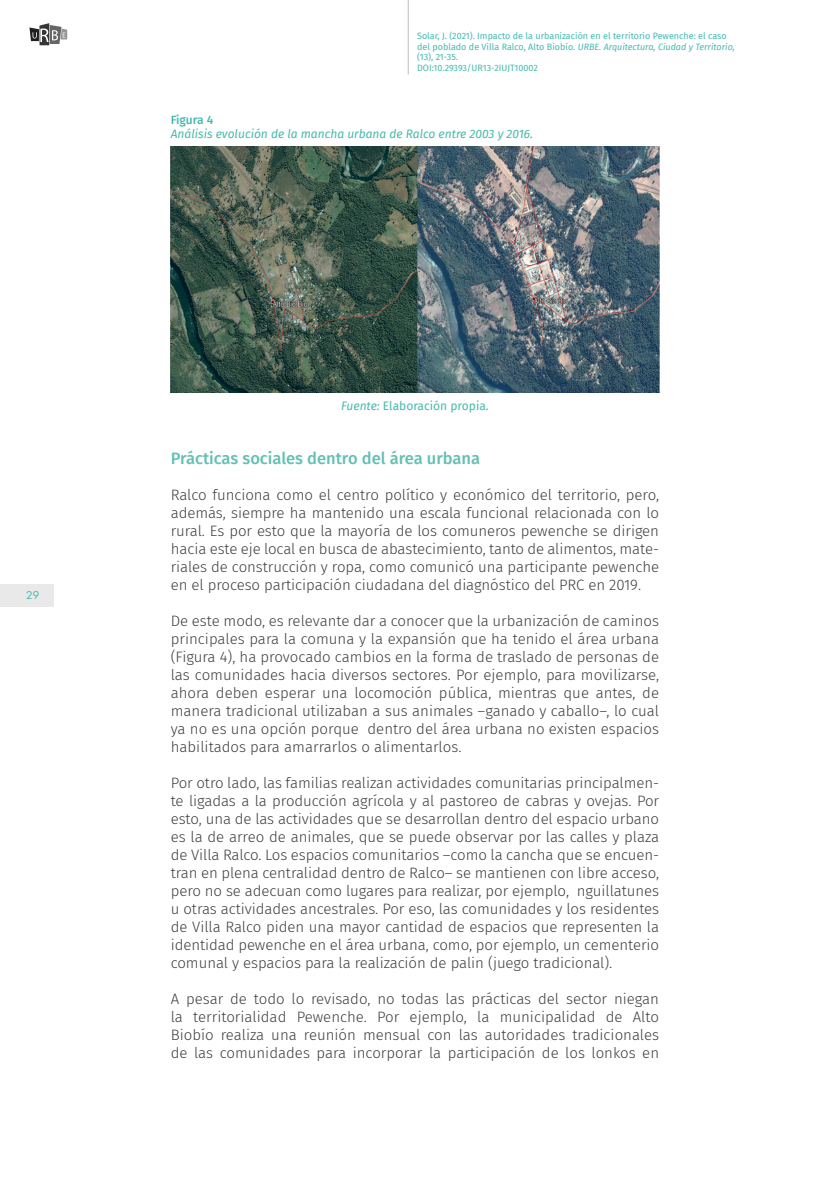
<style>
.page{position:relative;width:830px;height:1191px;background:#fff}
.page>*{position:absolute;margin:0;border:0;box-sizing:border-box;transform-origin:0 0}
.t1{font:500 16.5px "Fira Sans";color:#62c0b4}
.t2{font:300 15px/18px "Fira Sans";letter-spacing:-.005em;color:#3e3e3f;text-align:justify}
.t3{font:italic 12px "Fira Sans";color:#45baad}
.t4{font:12px "Fira Sans";color:#45baad}
.t5{font:500 12px "Fira Sans";letter-spacing:-.01em;color:#45baad}
.t6{font:10.5px "Futura Std";color:#45baad}
.t7{font:9px/10.8px "Fira Sans";color:#45baad}
.s1{font-style:italic}
</style>
<div class="page">
<div style="left:0;top:584px;width:53px;height:22px;background:#e9e9e9"></div>
<hr style="left:407px;top:0;width:1px;height:74px;background:#bcbdc0">
<img style="left:171px;top:147px;width:487px;height:246px">
<svg style="left:29px;top:23px;width:38px;height:22px"></svg>
<p class="t6" style="left:26px;top:588px;width:14px">29</p>
<p class="t7" style="left:417px;top:30px;width:319px">Solar, J. (2021). Impacto de la urbanización en el territorio Pewenche: el caso del poblado de Villa Ralco, Alto Biobío. <span class="s1">URBE. Arquitectura, Ciudad y Territorio, </span>(13), 21-35.<br>DOI:10.29393/UR13-2IUJT10002</p>
<p class="t5" style="left:171px;top:110px;width:44px">Figura 4</p>
<p class="t3" style="left:171px;top:125px;width:364px">Análisis evolución de la mancha urbana de Ralco entre 2003 y 2016.</p>
<p class="t4" style="left:341px;top:397px;width:149px"><span class="s1">Fuente:</span> Elaboración propia.</p>
<p class="t1" style="left:171px;top:445px;width:311px">Prácticas sociales dentro del área urbana</p>
<p class="t2" style="left:171px;top:486px;width:489px">Ralco funciona como el centro político y económico del territorio, pero, además, siempre ha mantenido una escala funcional relacionada con lo rural. Es por esto que la mayoría de los comuneros pewenche se dirigen hacia este eje local en busca de abastecimiento, tanto de alimentos, mate&shy;riales de construcción y ropa, como comunicó una participante pewenche en el proceso participación ciudadana del diagnóstico del PRC en 2019.</p>
<p class="t2" style="left:171px;top:612px;width:489px">De este modo, es relevante dar a conocer que la urbanización de caminos principales para la comuna y la expansión que ha tenido el área urbana (Figura 4), ha provocado cambios en la forma de traslado de personas de las comunidades hacia diversos sectores. Por ejemplo, para movilizarse, ahora deben esperar una locomoción pública, mientras que antes, de manera tradicional utilizaban a sus animales –ganado y caballo–, lo cual ya no es una opción porque dentro del área urbana no existen espacios habilitados para amarrarlos o alimentarlos.</p>
<p class="t2" style="left:171px;top:774px;width:489px">Por otro lado, las familias realizan actividades comunitarias principalmen&shy;te ligadas a la producción agrícola y al pastoreo de cabras y ovejas. Por esto, una de las actividades que se desarrollan dentro del espacio urbano es la de arreo de animales, que se puede observar por las calles y plaza de Villa Ralco. Los espacios comunitarios –como la cancha que se encuen&shy;tran en plena centralidad dentro de Ralco– se mantienen con libre acceso, pero no se adecuan como lugares para realizar, por ejemplo, nguillatunes u otras actividades ancestrales. Por eso, las comunidades y los residentes de Villa Ralco piden una mayor cantidad de espacios que representen la identidad pewenche en el área urbana, como, por ejemplo, un cementerio comunal y espacios para la realización de palin (juego tradicional).</p>
<p class="t2" style="left:171px;top:990px;width:489px">A pesar de todo lo revisado, no todas las prácticas del sector niegan la territorialidad Pewenche. Por ejemplo, la municipalidad de Alto Biobío realiza una reunión mensual con las autoridades tradicionales de las comunidades para incorporar la participación de los lonkos en</p>
</div>
